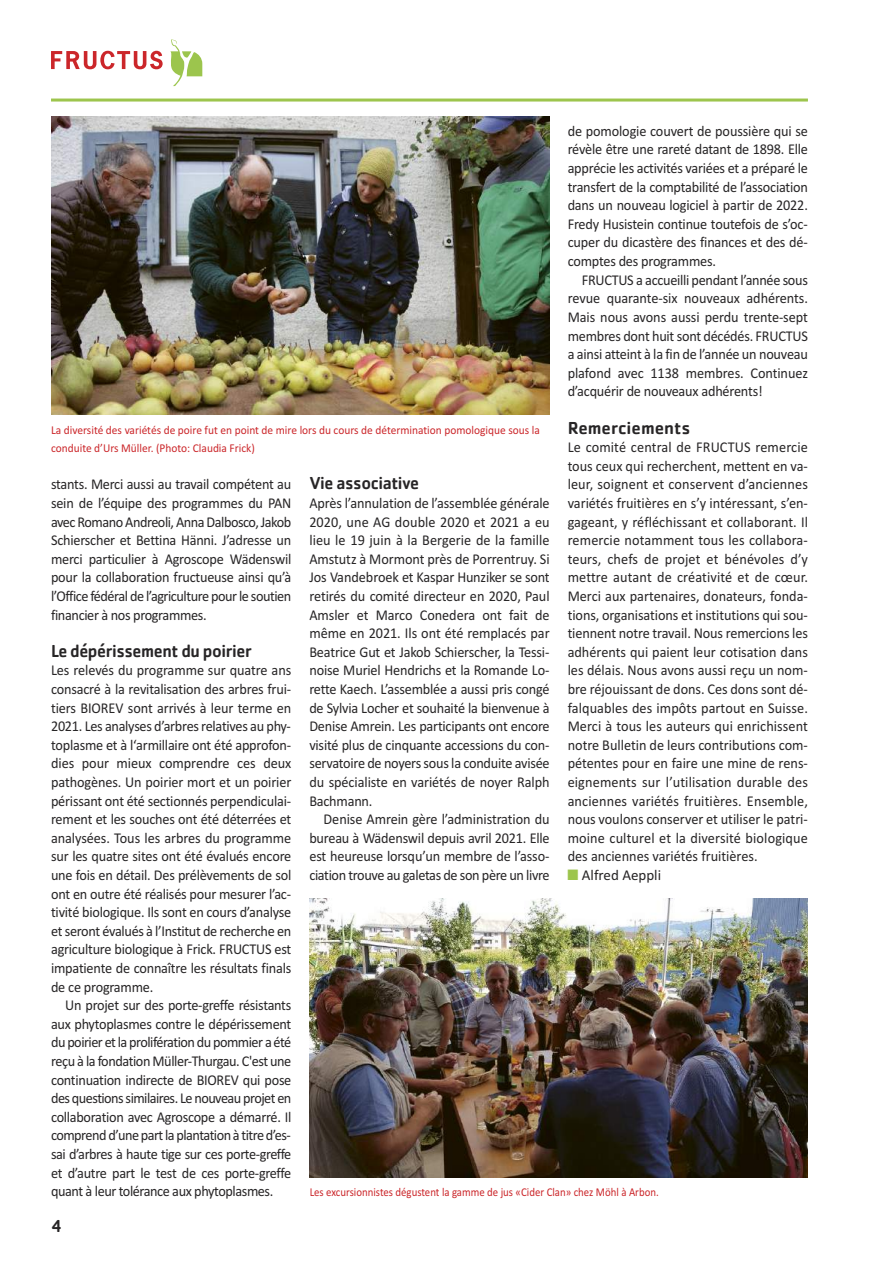
<style>
.page{position:relative;width:893px;height:1263px;background:#fff}
.page>*{position:absolute;margin:0;border:0;box-sizing:border-box;transform-origin:0 0}
.t1{font:500 18px "Cachet";letter-spacing:-.025em;color:#272526;scale:.95 1}
.t2{font:500 18px "Cachet";color:#272526}
.t3{font:500 18px "Cachet";letter-spacing:-.025em;color:#272526}
.t4{font:15px/18.6px "Calibri";letter-spacing:-.015em;color:#272526;text-align:justify;scale:.95 1}
.t5{font:15px "Calibri";letter-spacing:-.015em;color:#272526}
.t6{font:12px/18.6px "Calibri";color:#cb262a;scale:.95 1}
.t7{font:12px "Calibri";color:#cb262a;scale:.9 1}
.s1{color:#9dc54d}
</style>
<div class="page">
<svg style="left:51px;top:51px;width:112px;height:18px"></svg>
<svg style="left:170px;top:40px;width:32px;height:46px"></svg>
<hr style="left:51px;top:99px;width:757px;height:3px;background:#9dc54d">
<img style="left:309px;top:899px;width:499px;height:278px">
<img style="left:52px;top:117px;width:498px;height:298px">
<p class="t4" style="left:568px;top:121px;width:254px">de pomologie couvert de poussière qui se révèle être une rareté datant de 1898. Elle apprécie les activités variées et a préparé le transfert de la comptabilité de l’association dans un nouveau logiciel à partir de 2022.<br>Fredy Husistein continue toutefois de s’oc&shy;cuper du dicastère des finances et des dé&shy;comptes des programmes.</p>
<p class="t4" style="left:568px;top:270px;width:254px;text-indent:14px">FRUCTUS a accueilli pendant l’année sous revue quarante-six nouveaux adhérents.<br>Mais nous avons aussi perdu trente-sept membres dont huit sont décédés. FRUCTUS a ainsi atteint à la fin de l’année un nouveau plafond avec 1138 membres. Continuez d’acquérir de nouveaux adhérents!</p>
<p class="t2" style="left:568px;top:417px;width:124px">Remerciements</p>
<p class="t4" style="left:568px;top:438px;width:254px">Le comité central de FRUCTUS remercie tous ceux qui recherchent, mettent en va&shy;leur, soignent et conservent d’anciennes variétés fruitières en s’y intéressant, s’en&shy;gageant, y réfléchissant et collaborant. Il remercie notamment tous les collabora&shy;teurs, chefs de projet et bénévoles d’y mettre autant de créativité et de cœur.<br>Merci aux partenaires, donateurs, fonda&shy;tions, organisations et institutions qui sou&shy;tiennent notre travail. Nous remercions les adhérents qui paient leur cotisation dans les délais. Nous avons aussi reçu un nom&shy;bre réjouissant de dons. Ces dons sont dé&shy;falquables des impôts partout en Suisse.<br>Merci à tous les auteurs qui enrichissent notre Bulletin de leurs contributions com&shy;pétentes pour en faire une mine de rens&shy;eignements sur l’utilisation durable des anciennes variétés fruitières. Ensemble, nous voulons conserver et utiliser le patri&shy;moine culturel et la diversité biologique des anciennes variétés fruitières.</p>
<p class="t5" style="left:568px;top:866px;width:95px"><span class="s1">■</span> Alfred Aeppli</p>
<p class="t6" style="left:51px;top:420px;width:516px">La diversité des variétés de poire fut en point de mire lors du cours de détermination pomologique sous la conduite d’Urs Müller. (Photo: Claudia Frick)</p>
<p class="t1" style="left:309px;top:473px;width:117px">Vie associative</p>
<p class="t4" style="left:309px;top:493px;width:254px">Après l’annulation de l’assemblée générale 2020, une AG double 2020 et 2021 a eu lieu le 19 juin à la Bergerie de la famille Amstutz à Mormont près de Porrentruy. Si Jos Vandebroek et Kaspar Hunziker se sont retirés du comité directeur en 2020, Paul Amsler et Marco Conedera ont fait de même en 2021. Ils ont été remplacés par Beatrice Gut et Jakob Schierscher, la Tessi&shy;noise Muriel Hendrichs et la Romande Lo&shy;rette Kaech. L’assemblée a aussi pris congé de Sylvia Locher et souhaité la bienvenue à Denise Amrein. Les participants ont encore visité plus de cinquante accessions du con&shy;servatoire de noyers sous la conduite avisée du spécialiste en variétés de noyer Ralph Bachmann.</p>
<p class="t4" style="left:309px;top:810px;width:254px;text-indent:14px">Denise Amrein gère l’administration du bureau à Wädenswil depuis avril 2021. Elle est heureuse lorsqu’un membre de l’asso&shy;ciation trouve au galetas de son père un livre</p>
<p class="t4" style="left:51px;top:475px;width:254px">stants. Merci aussi au travail compétent au sein de l’équipe des programmes du PAN avec Romano Andreoli, Anna Dalbosco, Jakob Schierscher et Bettina Hänni. J’adresse un merci particulier à Agroscope Wädenswil pour la collaboration fructueuse ainsi qu’à l’Office fédéral de l’agriculture pour le soutien financier à nos programmes.</p>
<p class="t1" style="left:51px;top:640px;width:213px">Le dépérissement du poirier</p>
<p class="t4" style="left:51px;top:661px;width:254px">Les relevés du programme sur quatre ans consacré à la revitalisation des arbres frui&shy;tiers BIOREV sont arrivés à leur terme en 2021. Les analyses d’arbres relatives au phy&shy;toplasme et à l‘armillaire ont été approfon&shy;dies pour mieux comprendre ces deux pathogènes. Un poirier mort et un poirier périssant ont été sectionnés perpendiculai&shy;rement et les souches ont été déterrées et analysées. Tous les arbres du programme sur les quatre sites ont été évalués encore une fois en détail. Des prélèvements de sol ont en outre été réalisés pour mesurer l’ac&shy;tivité biologique. Ils sont en cours d’analyse et seront évalués à l’Institut de recherche en agriculture biologique à Frick. FRUCTUS est impatiente de connaître les résultats finals de ce programme.</p>
<p class="t4" style="left:51px;top:996px;width:254px;text-indent:14px">Un projet sur des porte-greffe résistants aux phytoplasmes contre le dépérissement du poirier et la prolifération du pommier a été reçu à la fondation Müller-Thurgau. C'est une continuation indirecte de BIOREV qui pose des questions similaires. Le nouveau projet en collaboration avec Agroscope a démarré. Il comprend d’une part la plantation à titre d’es&shy;sai d’arbres à haute tige sur ces porte-greffe et d’autre part le test de ces porte-greffe quant à leur tolérance aux phytoplasmes.</p>
<p class="t7" style="left:310px;top:1185px;width:389px">Les excursionnistes dégustent la gamme de jus «Cider Clan» chez Möhl à Arbon.</p>
<p class="t3" style="left:51px;top:1215px;width:12px">4</p>
</div>
